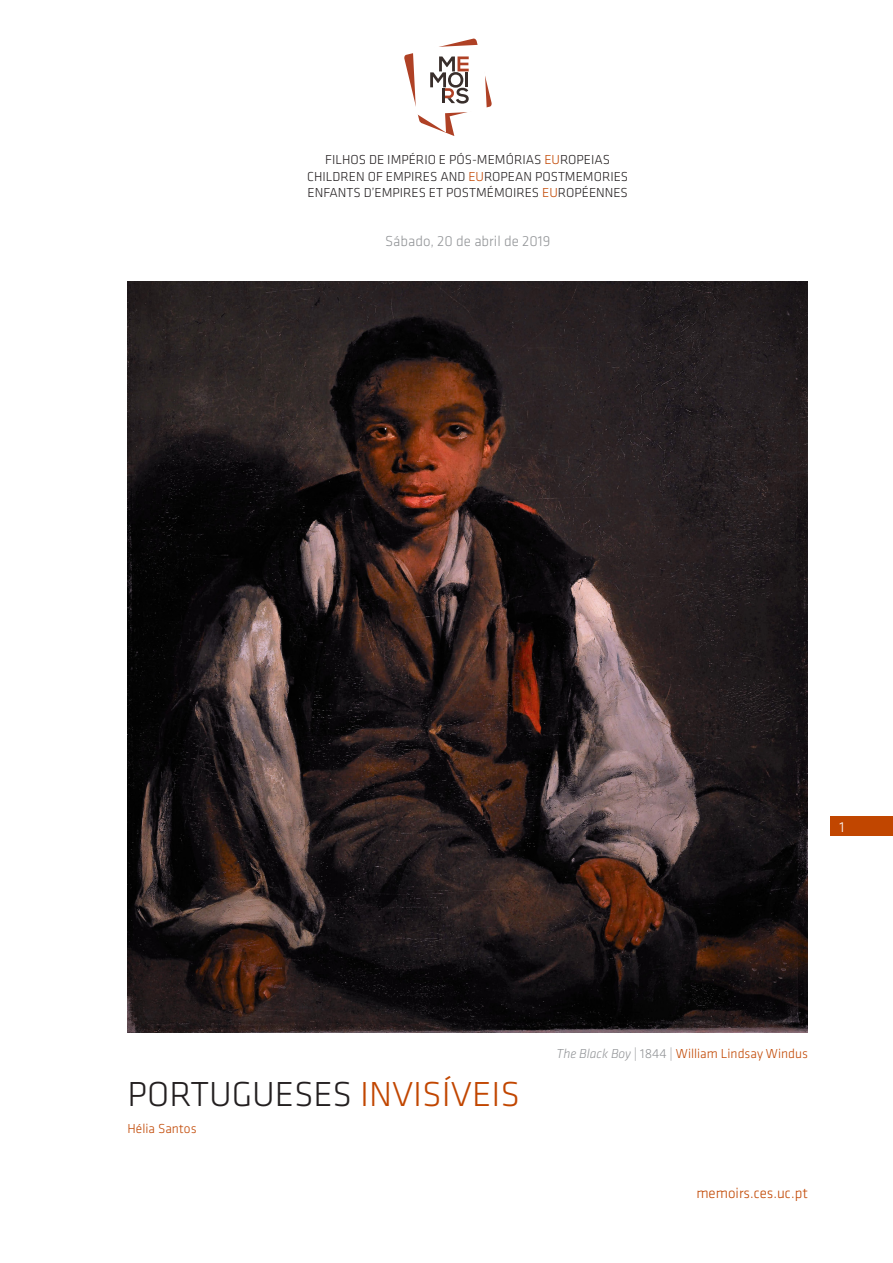
<style>
.page{position:relative;width:893px;height:1263px;background:#fff}
.page>*{position:absolute;margin:0;border:0;box-sizing:border-box;transform-origin:0 0}
.t1{font:300 36px "Klavika";color:#231f20}
.t2{font:300 15px "Klavika";color:#939598}
.t3{font:300 15px "Klavika";color:#c14600}
.t4{font:300 15px "Klavika";color:#fff}
.t5{font:300 13.5px/16.5px "Klavika";color:#231f20;text-align:center}
.t6{font:300 13.5px "Klavika";color:#c14600}
.s1{color:#c14600}
.s2{font-style:italic;color:#939598}
.s3{color:#939598}
</style>
<div class="page">
<div style="left:830px;top:817px;width:63px;height:19px;background:#c14600"></div>
<svg style="left:404px;top:38px;width:88px;height:98px"></svg>
<hr style="left:442px;top:88px;width:3px;height:15px;background:#382d2a">
<img style="left:128px;top:281px;width:680px;height:751px">
<p class="t5" style="left:307px;top:152px;width:322px">FILHOS DE IMPÉRIO E PÓS-MEMÓRIAS <span class="s1">EU</span>ROPEIAS<br>CHILDREN OF EMPIRES AND <span class="s1">EU</span>ROPEAN POSTMEMORIES<br>ENFANTS D’EMPIRES ET POSTMÉMOIRES <span class="s1">EU</span>ROPÉENNES</p>
<p class="t2" style="left:385px;top:233px;width:167px">Sábado, 20 de abril de 2019</p>
<p class="t4" style="left:840px;top:819px;width:6px">1</p>
<h1 class="t1" style="left:128px;top:1074px;width:394px">PORTUGUESES <span class="s1">INVISÍVEIS</span></h1>
<p class="t6" style="left:128px;top:1121px;width:70px">Hélia Santos</p>
<p class="t6" style="left:556px;top:1046px;width:253px"><span class="s2">The Black Boy</span> <span class="s3">| 1844 |</span> William Lindsay Windus</p>
<p class="t3" style="left:696px;top:1185px;width:113px">memoirs.ces.uc.pt</p>
</div>
